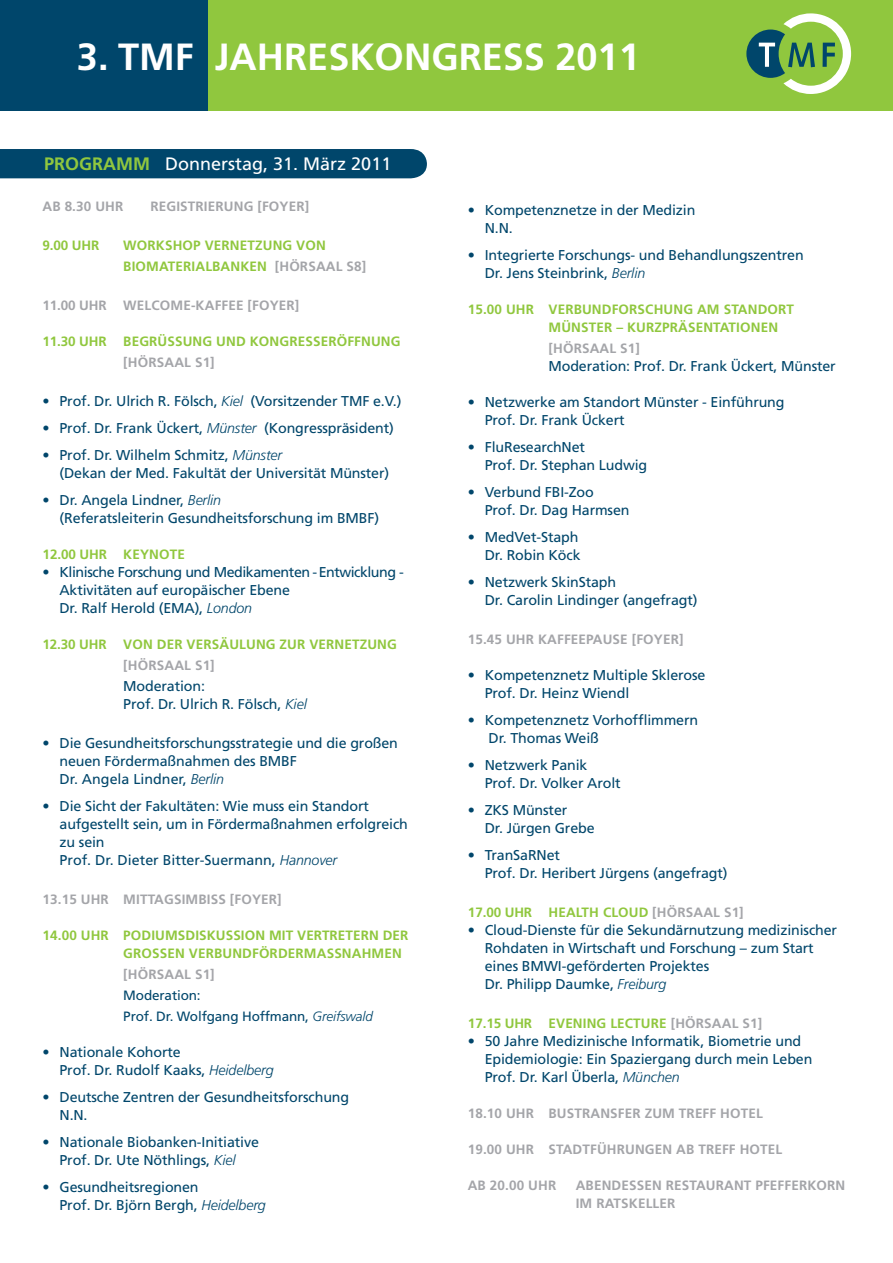
<style>
.page{position:relative;width:893px;height:1263px;background:#fff}
.page>*{position:absolute;margin:0;border:0;box-sizing:border-box;transform-origin:0 0}
.t1{font:700 37.8px "Frutiger";color:#fff}
.t2{font:18px "Frutiger";color:#fff}
.t3{font:14.25px/18px "Frutiger";letter-spacing:-.01em;color:#00466b}
.t4{font:14.25px/18px "Frutiger";letter-spacing:-.03em;color:#00466b}
.t5{font:700 13.5px/18px "Frutiger";letter-spacing:.01em;color:#90c73e}
.t6{font:700 13.5px/18px "Frutiger";letter-spacing:.01em;color:#a4a5a9}
.t7{font:13.5px/21px "Frutiger";letter-spacing:-.01em;color:#00466b}
.s1{font-weight:700;color:#90c73e}
.s2{color:#a4a5a9}
.s3{font-weight:300;font-style:italic}
</style>
<div class="page">
<div style="left:0;top:149px;width:427px;height:29px;background:#00466b"></div>
<div style="left:207px;top:0;width:686px;height:111px;background:#90c73e"></div>
<div style="left:0;top:0;width:207px;height:111px;background:#00466b"></div>
<svg style="left:746px;top:13px;width:105px;height:81px"></svg>
<h1 class="t1" style="left:77px;top:34px;width:564px">3. TM F JAHRESKONGRESS 2011</h1>
<p class="t2" style="left:44px;top:153px;width:349px"><span class="s1">PROGRAMM</span> Donnerstag, 31. März 2011</p>
<p class="t6" style="left:43px;top:197px;width:100px">AB 8.30 UHR R</p>
<p class="t6" style="left:159px;top:197px;width:152px">EGISTRIERUNG [FOYER]</p>
<p class="t5" style="left:43px;top:236px;width:58px">9.00 UHR</p>
<p class="t5" style="left:123px;top:235px;width:244px;line-height:21px">WORKSHOP VERNETZUNG VON<br>BIOMATERIALBANKEN <span class="s2">[H ÖRSAAL S8]</span></p>
<p class="t6" style="left:43px;top:296px;width:162px">11.00 UHR WELCOME-KAFF</p>
<p class="t6" style="left:228px;top:296px;width:72px">EE [FOYER]</p>
<p class="t5" style="left:43px;top:332px;width:134px">11.30 UHR BEGRÜSSU</p>
<p class="t5" style="left:193px;top:332px;width:209px">NG UND KONGRESSERÖFFNUNG</p>
<p class="t6" style="left:123px;top:353px;width:93px">[HÖRSAAL S1]</p>
<p class="t3" style="left:43px;top:392px;width:360px">• Prof. Dr. Ulrich R. Fölsch, <span class="s3">Kiel</span> (Vorsitzender TMF e.V.)</p>
<p class="t3" style="left:43px;top:419px;width:353px">• Prof. Dr. Frank Ückert, <span class="s3">Münster</span> (Kongresspräsident)</p>
<p class="t3" style="left:60px;top:446px;width:331px;text-indent:-17px">• Prof. Dr. Wilhelm Schmitz, <span class="s3">Münster<br></span>(Dekan der Med. Fakultät der Universität Münster)</p>
<p class="t3" style="left:60px;top:491px;width:321px;text-indent:-17px">• Dr. Angela Lindner, <span class="s3">Berlin<br></span>(Referatsleiterin Gesundheitsforschung im BMBF)</p>
<p class="t5" style="left:43px;top:545px;width:144px">12.00 UHR KEYNOTE</p>
<p class="t4" style="left:59px;top:563px;width:346px;text-indent:-17px">• Klinische Forschung und Medikamenten -Entwicklung -<br>Aktivitäten auf europäischer Ebene<br>Dr. Ralf Herold (EMA), <span class="s3">London</span></p>
<p class="t5" style="left:43px;top:635px;width:356px">12.30 UHR VON DER VERSÄULUNG ZUR VERNETZUNG</p>
<p class="t6" style="left:123px;top:656px;width:93px">[HÖRSAAL S1]</p>
<p class="t3" style="left:123px;top:677px;width:185px">Moderation:<br>Prof. Dr. Ulrich R. Fölsch, <span class="s3">Kiel</span></p>
<p class="t3" style="left:60px;top:734px;width:340px;text-indent:-17px">• Die Gesundheitsforschungsstrategie und die großen neuen Fördermaßnahmen des BMBF<br>Dr. Angela Lindner, <span class="s3">Berlin</span></p>
<p class="t3" style="left:60px;top:797px;width:350px;text-indent:-17px">• Die Sicht der Fakultäten: Wie muss ein Standort aufgestellt sein, um in Fördermaßnahmen erfolgreich zu sein<br>Prof. Dr. Dieter Bitter-Suermann, <span class="s3">Hannover</span></p>
<p class="t6" style="left:43px;top:890px;width:241px">13.15 UHR MITTAGSIMBISS [FOYER]</p>
<p class="t5" style="left:43px;top:926px;width:367px;text-align:center">14.00 UHR PODIUMSDISKUSSION MIT VERTRETERN DER<br>GROSSEN VERBUNDFÖRDERMASS</p>
<p class="t5" style="left:342px;top:944px;width:61px">NAHMEN</p>
<p class="t6" style="left:123px;top:965px;width:93px">[HÖRSAAL S1]</p>
<p class="t7" style="left:123px;top:985px;width:251px">Moderation:<br>Prof. Dr. Wolfgang Hoffmann, <span class="s3">Greifswald</span></p>
<p class="t3" style="left:60px;top:1043px;width:216px;text-indent:-17px">• Nationale Kohorte<br>Prof. Dr. Rudolf Kaaks, <span class="s3">Heidelberg</span></p>
<p class="t3" style="left:60px;top:1088px;width:291px;text-indent:-17px">• Deutsche Zentren der Gesundheitsforschung<br>N.N.</p>
<p class="t3" style="left:43px;top:1133px;width:218px;text-align:center">• Nationale Biobanken-Initiative<br>Prof. Dr. Ute Nöthlings, <span class="s3">Kiel</span></p>
<p class="t3" style="left:60px;top:1178px;width:208px;text-indent:-17px">• Gesundheitsregionen<br>Prof. Dr. Björn Bergh, <span class="s3">Heidelberg</span></p>
<p class="t3" style="left:485px;top:201px;width:212px;text-indent:-17px">• Kompetenznetze in der Medizin<br>N.N.</p>
<p class="t3" style="left:485px;top:246px;width:321px;text-indent:-17px">• Integrierte Forschungs- und Behandlungszentren<br>Dr. Jens Steinbrink, <span class="s3">Berlin</span></p>
<p class="t5" style="left:468px;top:300px;width:328px">15.00 UHR VERBU NDFORSCHUNG AM STANDORT<br>M</p>
<p class="t5" style="left:561px;top:318px;width:218px">ÜNSTER – KU RZPRÄSENTATIONEN</p>
<p class="t6" style="left:549px;top:339px;width:93px">[HÖRSAAL S1]</p>
<p class="t3" style="left:548px;top:357px;width:289px">Moderation: Prof. Dr. Frank Ückert, Münster</p>
<p class="t3" style="left:485px;top:393px;width:301px;text-indent:-17px">• Netzwerke am Standort Münster - Einführung<br>Prof. Dr. Frank Ückert</p>
<p class="t3" style="left:485px;top:438px;width:164px;text-indent:-17px">• FluResearchNet<br>Prof. Dr. Stephan Ludwig</p>
<p class="t3" style="left:485px;top:483px;width:146px;text-indent:-17px">• Verbund FBI-Zoo<br>Prof. Dr. Dag Harmsen</p>
<p class="t3" style="left:468px;top:528px;width:114px;text-align:right">• MedVet-Staph<br>Dr. Robin Köck</p>
<p class="t3" style="left:485px;top:573px;width:214px;text-indent:-17px">• Netzwerk SkinStaph<br>Dr. Carolin Lindinger (angefragt)</p>
<p class="t6" style="left:468px;top:630px;width:80px">15.45 UHR KAFF</p>
<p class="t6" style="left:571px;top:630px;width:114px">EEPAUSE [FOYER]</p>
<p class="t3" style="left:485px;top:666px;width:222px;text-indent:-17px">• Kompetenznetz Multiple Sklerose<br>Prof. Dr. Heinz Wiendl</p>
<p class="t3" style="left:489px;top:711px;width:211px;text-indent:-21px">• Kompetenznetz Vorhofflimmern<br>Dr. Thomas Weiß</p>
<p class="t3" style="left:485px;top:756px;width:137px;text-indent:-17px">• Netzwerk Panik<br>Prof. Dr. Volker Arolt</p>
<p class="t3" style="left:485px;top:801px;width:111px;text-indent:-17px">• ZKS Münster<br>Dr. Jürgen Grebe</p>
<p class="t3" style="left:485px;top:846px;width:244px;text-indent:-17px">• TranSaRNet<br>Prof. Dr. Heribert Jürgens (angefragt)</p>
<p class="t5" style="left:468px;top:903px;width:278px">17.00 UHR H EALTH CLOUD <span class="s2">[HÖRSAAL S1]</span></p>
<p class="t3" style="left:485px;top:921px;width:354px;text-indent:-17px">• Cloud-Dienste für die Sekundärnutzung medizinischer Rohdaten in Wirtschaft und Forschung – zum Start eines BMWI-geförderten Projektes<br>Dr. Philipp Daumke, <span class="s3">Freiburg</span></p>
<p class="t5" style="left:468px;top:1014px;width:296px">17.15 UHR EVENING LECTURE <span class="s2">[HÖRSAAL S1]</span></p>
<p class="t3" style="left:485px;top:1032px;width:329px;text-indent:-17px">• 50 Jahre Medizinische Informatik, Biometrie und<br>Epidemiologie: Ein Spaziergang durch mein Leben<br>Prof. Dr. Karl Überla, <span class="s3">München</span></p>
<p class="t6" style="left:468px;top:1104px;width:297px">18.10 UHR BUSTRANSFER ZUM TREFF HOTEL</p>
<p class="t6" style="left:468px;top:1140px;width:316px">19.00 UHR STADTFÜHRUNGEN AB TREFF HOTEL</p>
<p class="t6" style="left:468px;top:1176px;width:90px">AB 20.00 UHR</p>
<p class="t6" style="left:576px;top:1176px;width:271px">ABENDESSEN RESTAU RANT PFEFFERKORN<br>IM RATSKELLER</p>
</div>
